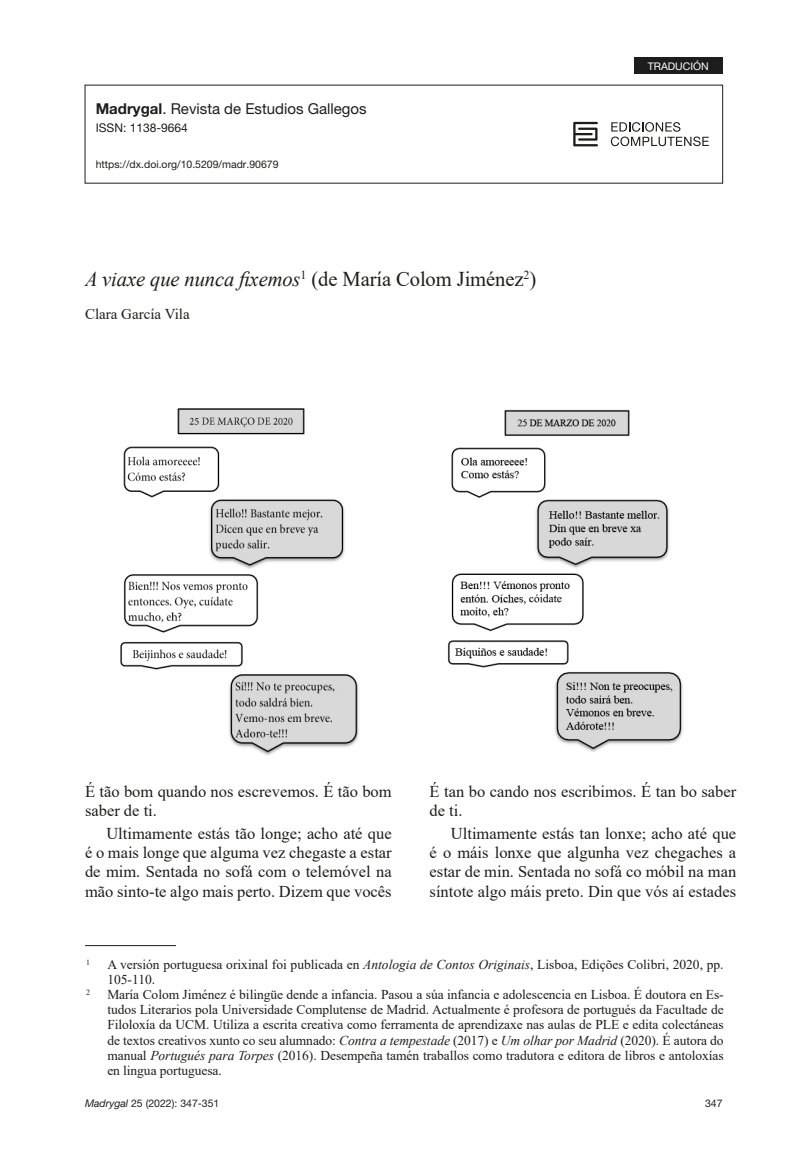
<style>
.page{position:relative;width:808px;height:1149px;background:#fff}
.page>*{position:absolute;margin:0;border:0;box-sizing:border-box;transform-origin:0 0}
.Título_original{font:italic 21px "Times New Roman";letter-spacing:-.005em;color:#1d1d1b}
.Galerada-parrafos{font:16.5px/19px "Times New Roman";color:#1d1d1b;text-align:justify}
.Primer_parrafo{font:16.5px/19px "Times New Roman";color:#1d1d1b}
.t1{font:15px "Helvetica Neue LT Pro";color:#1d1d1b}
.Autores{font:15px "Times New Roman";color:#1d1d1b}
.Notas_al_pie{font:13.5px/15px "Times New Roman";color:#1d1d1b}
.t2{font:12px "Helvetica Neue LT Pro";color:#1d1d1b}
.t3{font:10.5px "Helvetica Neue LT Pro";color:#1d1d1b}
.t4{font:10.5px "Helvetica Neue LT Pro";color:#fff}
.Notas_al_pie-2{font:7.8px "Times New Roman";color:#1d1d1b}
.s1{font-weight:700}
.s2{font-style:normal}
.s3{font-style:italic}
</style>
<div class="page">
<svg style="left:573px;top:122px;width:25px;height:24px"></svg>
<svg style="left:611px;top:122px;width:98px;height:24px"></svg>
<div style="left:634px;top:58px;width:89px;height:16px;background:#1d1d1b"></div>
<img style="left:120px;top:408px;width:239px;height:347px">
<img style="left:447px;top:409px;width:236px;height:343px">
<hr style="left:85px;top:945px;width:91px;height:1px;background:#1d1d1b">
<p class="t1" style="left:96px;top:99px;width:272px"><span class="s1">Madrygal</span>. Revista de Estudios Gallegos</p>
<p class="t2" style="left:96px;top:120px;width:94px">ISSN: 1138-9664</p>
<p class="t3" style="left:96px;top:158px;width:184px">https://dx.doi.org/10.5209/madr.90679</p>
<p class="Título_original" style="left:85px;top:265px;width:453px">A viaxe que nunca fixemos<sup>1</sup> <span class="s2">(de María Colom Jiménez</span><sup>2</sup><span class="s2">)</span></p>
<p class="Autores" style="left:85px;top:303px;width:106px">Clara García Vila</p>
<p class="t4" style="left:648px;top:60px;width:62px">TRADUCIÓN</p>
<p class="Primer_parrafo" style="left:85px;top:781px;width:308px">É tão bom quando nos escrevemos. É tão bom saber de ti.</p>
<p class="Galerada-parrafos" style="left:85px;top:823px;width:308px;text-indent:21px">Ultimamente estás tão longe; acho até que é o mais longe que alguma vez chegaste a estar de mim. Sentada no sofá com o telemóvel na mão sinto-te algo mais perto. Dizem que vocês</p>
<p class="Primer_parrafo" style="left:430px;top:781px;width:308px">É tan bo cando nos escribimos. É tan bo saber de ti.</p>
<p class="Galerada-parrafos" style="left:430px;top:823px;width:308px;text-indent:21px">Ultimamente estás tan lonxe; acho até que é o máis lonxe que algunha vez chegaches a estar de min. Sentada no sofá co móbil na man síntote algo máis preto. Din que vós aí estades</p>
<p class="Notas_al_pie-2" style="left:86px;top:956px;width:5px">1</p>
<p class="Notas_al_pie" style="left:107px;top:956px;width:618px">A versión portuguesa orixinal foi publicada en <span class="s3">Antologia de Contos Originais</span>, Lisboa, Edições Colibri, 2020, pp.<br>105-110.</p>
<p class="Notas_al_pie-2" style="left:86px;top:986px;width:5px">2</p>
<p class="Notas_al_pie" style="left:107px;top:986px;width:618px;text-align:justify">María Colom Jiménez é bilingüe dende a infancia. Pasou a súa infancia e adolescencia en Lisboa. É doutora en Es&shy;tudos Literarios pola Universidade Complutense de Madrid. Actualmente é profesora de portugués da Facultade de Filoloxía da UCM. Utiliza a escrita creativa como ferramenta de aprendizaxe nas aulas de PLE e edita colectáneas de textos creativos xunto co seu alumnado: <span class="s3">Contra a tempestade</span> (2017) e <span class="s3">Um olhar por Madrid</span> (2020). É autora do manual <span class="s3">Portugués para Torpes</span> (2016). Desempeña tamén traballos como tradutora e editora de libros e antoloxías en lingua portuguesa.</p>
<p class="t3" style="left:85px;top:1096px;width:136px"><span class="s3">Madrygal</span> 25 (2022): 347-351</p>
<p class="t3" style="left:705px;top:1096px;width:19px">347</p>
</div>
